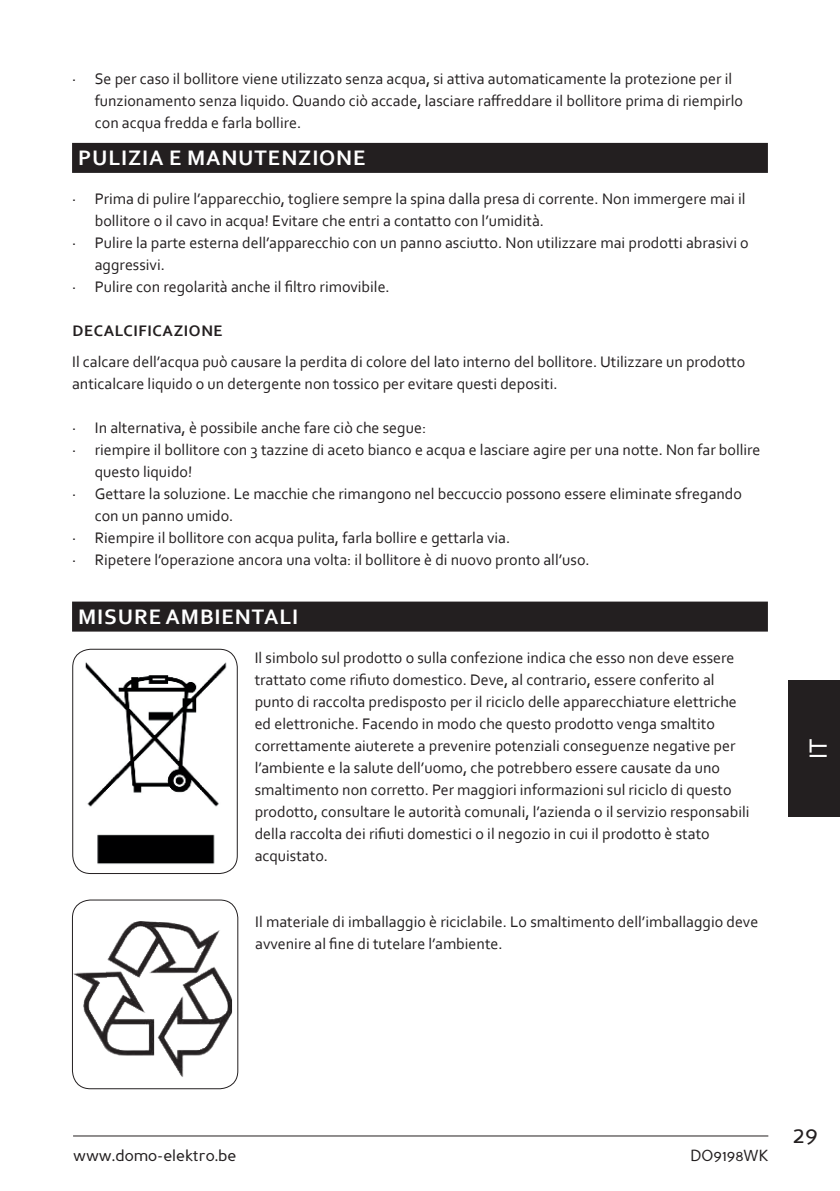
<style>
.page{position:relative;width:840px;height:1191px;background:#fff}
.page>*{position:absolute;margin:0;border:0;box-sizing:border-box;transform-origin:0 0}
.t1{font:26px "Corbel";color:#fff}
.t2{font:24px "Perspective Sans";color:#231f20}
.t3{font:700 22px "Corbel";letter-spacing:.04em;color:#fff}
.t4{font:16px/22px "Corbel";color:#231f20}
.t5{font:16px "Perspective Sans";color:#231f20}
.t6{font:700 16px "Corbel";letter-spacing:.04em;color:#231f20}
</style>
<div class="page">
<hr style="left:73px;top:1135px;width:694px;height:1px;background:#231f20">
<div style="left:788px;top:680px;width:51px;height:136px;background:#231f20"></div>
<div style="left:72px;top:143px;width:695px;height:30px;background:#231f20"></div>
<div style="left:72px;top:601px;width:695px;height:30px;background:#231f20"></div>
<img style="left:85px;top:662px;width:142px;height:202px">
<div style="left:72px;top:649px;width:165px;height:225px;border:1px solid #231f20;border-radius:18px"></div>
<img style="left:72px;top:921px;width:160px;height:156px">
<div style="left:72px;top:899px;width:166px;height:190px;border:1px solid #231f20;border-radius:18px"></div>
<p class="t4" style="left:95px;top:68px;width:649px;text-indent:-23px">· Se per caso il bollitore viene utilizzato senza acqua, si attiva automaticamente la protezione per il funzionamento senza liquido. Quando ciò accade, lasciare ra昀昀reddare il bollitore prima di riempirlo con acqua fredda e farla bollire.</p>
<h3 class="t3" style="left:78px;top:147px;width:289px">PULIZIA E MANUTENZIONE</h3>
<p class="t4" style="left:72px;top:188px;width:674px">· Prima di pulire l’apparecchio, togliere sempre la spina dalla presa di corrente. Non immergere mai il</p>
<p class="t4" style="left:95px;top:209px;width:450px">bollitore o il cavo in acqua! Evitare che entri a contatto con l’umidità.</p>
<p class="t4" style="left:72px;top:232px;width:677px">· Pulire la parte esterna dell’apparecchio con un panno asciutto. Non utilizzare mai prodotti abrasivi o</p>
<p class="t4" style="left:95px;top:254px;width:72px">aggressivi.</p>
<p class="t4" style="left:72px;top:276px;width:319px">· Pulire con regolarità anche il 昀椀ltro rimovibile.</p>
<p class="t6" style="left:72px;top:323px;width:152px">DECALCIFICAZIONE</p>
<p class="t4" style="left:72px;top:350px;width:674px">Il calcare dell’acqua può causare la perdita di colore del lato interno del bollitore. Utilizzare un prodotto anticalcare liquido o un detergente non tossico per evitare questi depositi.</p>
<p class="t4" style="left:72px;top:417px;width:355px">· In alternativa, è possibile anche fare ciò che segue:</p>
<p class="t4" style="left:72px;top:439px;width:689px">· riempire il bollitore con 3 tazzine di aceto bianco e acqua e lasciare agire per una notte. Non far bollire</p>
<p class="t4" style="left:95px;top:460px;width:99px">questo liquido!</p>
<p class="t4" style="left:72px;top:483px;width:671px">· Gettare la soluzione. Le macchie che rimangono nel beccuccio possono essere eliminate sfregando</p>
<p class="t4" style="left:95px;top:505px;width:140px">con un panno umido.</p>
<p class="t4" style="left:72px;top:527px;width:439px">· Riempire il bollitore con acqua pulita, farla bollire e gettarla via.</p>
<p class="t4" style="left:72px;top:549px;width:519px">· Ripetere l’operazione ancora una volta: il bollitore è di nuovo pronto all’uso.</p>
<h3 class="t3" style="left:78px;top:606px;width:221px">MISURE AMBIENTALI</h3>
<p class="t4" style="left:254px;top:647px;width:496px">Il simbolo sul prodotto o sulla confezione indica che esso non deve essere trattato come ri昀椀uto domestico. Deve, al contrario, essere conferito al punto di raccolta predisposto per il riciclo delle apparecchiature elettriche ed elettroniche. Facendo in modo che questo prodotto venga smaltito correttamente aiuterete a prevenire potenziali conseguenze negative per l’ambiente e la salute dell’uomo, che potrebbero essere causate da uno smaltimento non corretto. Per maggiori informazioni sul riciclo di questo prodotto, consultare le autorità comunali, l’azienda o il servizio responsabili della raccolta dei ri昀椀uti domestici o il negozio in cui il prodotto è stato acquistato.</p>
<p class="t4" style="left:255px;top:911px;width:504px">Il materiale di imballaggio è riciclabile. Lo smaltimento dell’imballaggio deve avvenire al 昀椀ne di tutelare l’ambiente.</p>
<h1 class="t1" style="left:802px;top:759px;width:22px;rotate:-90deg">IT</h1>
<p class="t5" style="left:73px;top:1146px;width:165px">www.domo-elektro.be</p>
<p class="t5" style="left:690px;top:1146px;width:79px">DO9198WK</p>
<h2 class="t2" style="left:792px;top:1120px;width:27px">29</h2>
</div>
